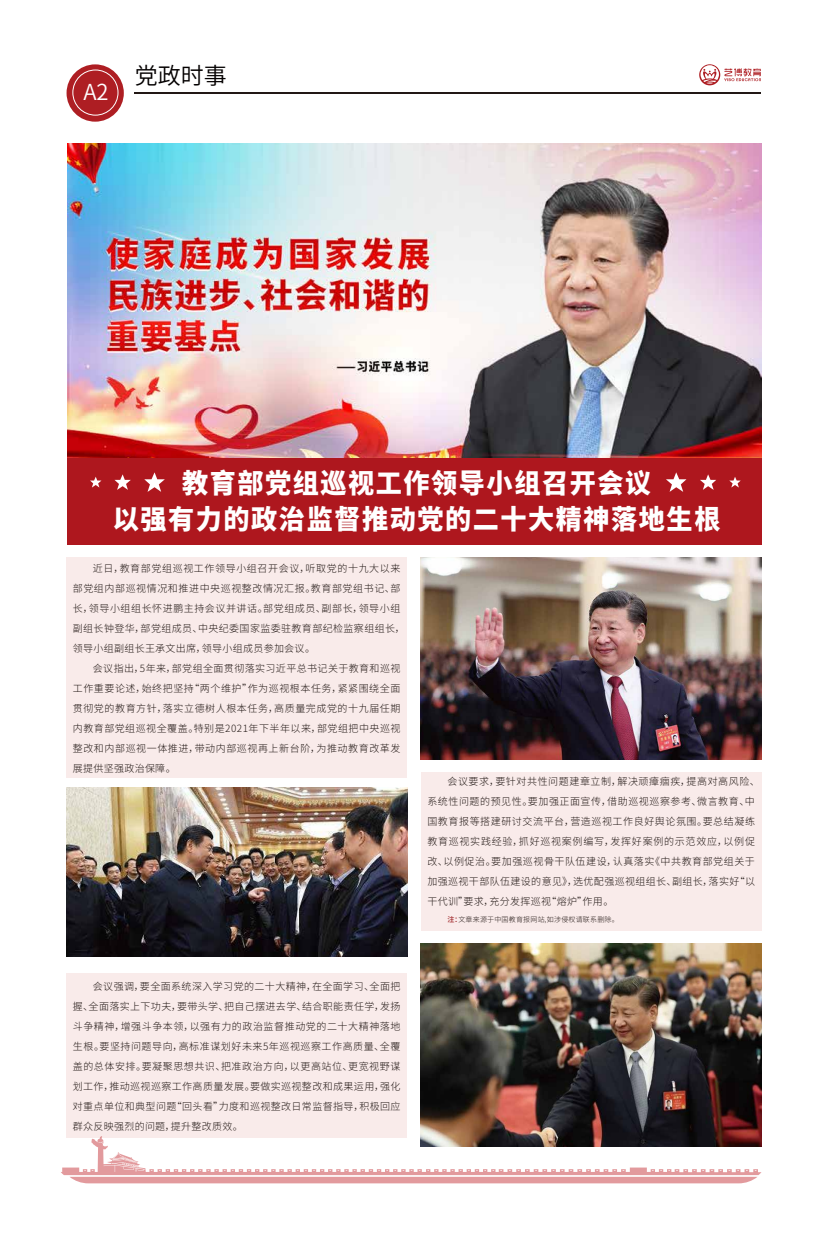
<style>
.page{position:relative;width:817px;height:1248px;background:#fff}
.page>*{position:absolute;margin:0;border:0;box-sizing:border-box;transform-origin:0 0}
.t1{font:800 27px/36px "Source Han Sans CN";letter-spacing:.06em;color:#fff;text-align:center}
.t2{font:23px "Source Han Sans CN";color:#040000}
.t3{font:22px "Source Han Sans CN";color:#fff}
.t4{font:300 10px/20px "Source Han Sans CN";letter-spacing:.055em;color:#221815}
.t5{font:300 7px "Source Han Sans CN";letter-spacing:.03em;color:#221714}
.s1{font-weight:500;color:#9d2024}
</style>
<div class="page">
<div style="left:66px;top:557px;width:341px;height:220px;background:#f9ebea"></div>
<div style="left:66px;top:973px;width:341px;height:164px;background:#f9ebea"></div>
<div style="left:421px;top:771px;width:340px;height:159px;background:#f9ebea"></div>
<div style="left:67px;top:64px;width:57px;height:58px;background:#ae1e23;border-radius:50%"></div>
<div style="left:72px;top:69px;width:46px;height:47px;border:1px solid #fff;border-radius:50%"></div>
<hr style="left:135px;top:93px;width:625px;height:1px;background:#221815">
<svg style="left:699px;top:64px;width:61px;height:21px"></svg>
<svg style="left:61px;top:1135px;width:700px;height:48px"></svg>
<img style="left:421px;top:557px;width:340px;height:202px">
<img style="left:67px;top:787px;width:340px;height:169px">
<img style="left:68px;top:143px;width:693px;height:315px">
<div style="left:67px;top:458px;width:695px;height:86px;background:#ae171e"></div>
<svg style="left:666px;top:472px;width:20px;height:20px"></svg>
<svg style="left:700px;top:474px;width:16px;height:16px"></svg>
<svg style="left:729px;top:477px;width:11px;height:10px"></svg>
<svg style="left:144px;top:472px;width:21px;height:20px"></svg>
<svg style="left:114px;top:474px;width:17px;height:16px"></svg>
<svg style="left:90px;top:477px;width:11px;height:10px"></svg>
<img style="left:421px;top:943px;width:340px;height:202px">
<h3 class="t3" style="left:83px;top:80px;width:27px">A2</h3>
<h2 class="t2" style="left:135px;top:62px;width:93px">党政时事</h2>
<h1 class="t1" style="left:113px;top:465px;width:609px">教育部党组巡视工作领导小组召开会议<br>以强有力的政治监督推动党的二十大精神落地生根</h1>
<p class="t4" style="left:73px;top:558px;width:333px;text-indent:20px">近日，教育部党组巡视工作领导小组召开会议，听取党的十九大以来部党组内部巡视情况和推进中央巡视整改情况汇报。教育部党组书记、部长，领导小组组长怀进鹏主持会议并讲话。部党组成员、副部长，领导小组副组长钟登华，部党组成员、中央纪委国家监委驻教育部纪检监察组组长，领导小组副组长王承文出席，领导小组成员参加会议。</p>
<p class="t4" style="left:73px;top:658px;width:329px;text-align:justify;text-indent:20px">会议指出，5年来，部党组全面贯彻落实习近平总书记关于教育和巡视工作重要论述，始终把坚持“两个维护”作为巡视根本任务，紧紧围绕全面贯彻党的教育方针，落实立德树人根本任务，高质量完成党的十九届任期内教育部党组巡视全覆盖。特别是2021年下半年以来，部党组把中央巡视整改和内部巡视一体推进，带动内部巡视再上新台阶，为推动教育改革发展提供坚强政治保障。</p>
<p class="t4" style="left:73px;top:976px;width:329px;text-align:justify;text-indent:20px">会议强调，要全面系统深入学习党的二十大精神，在全面学习、全面把握、全面落实上下功夫，要带头学、把自己摆进去学、结合职能责任学，发扬斗争精神，增强斗争本领，以强有力的政治监督推动党的二十大精神落地生根。要坚持问题导向，高标准谋划好未来5年巡视巡察工作高质量、全覆盖的总体安排。要凝聚思想共识、把准政治方向，以更高站位、更宽视野谋划工作，推动巡视巡察工作高质量发展。要做实巡视整改和成果运用，强化对重点单位和典型问题“回头看”力度和巡视整改日常监督指导，积极回应群众反映强烈的问题，提升整改质效。</p>
<p class="t4" style="left:427px;top:771px;width:334px;text-indent:20px">会议要求，要针对共性问题建章立制，解决顽瘴痼疾，提高对高风险、系统性问题的预见性。要加强正面宣传，借助巡视巡察参考、微言教育、中国教育报等搭建研讨交流平台，营造巡视工作良好舆论氛围。要总结凝练教育巡视实践经验，抓好巡视案例编写，发挥好案例的示范效应，以例促改、以例促治。要加强巡视骨干队伍建设，认真落实《中共教育部党组关于加强巡视干部队伍建设的意见》，选优配强巡视组组长、副组长，落实好“以干代训”要求，充分发挥巡视“熔炉”作用。</p>
<p class="t5" style="left:447px;top:915px;width:173px"><span class="s1">注：</span>文章来源于中国教育报网站,如涉侵权请联系删除。</p>
</div>
